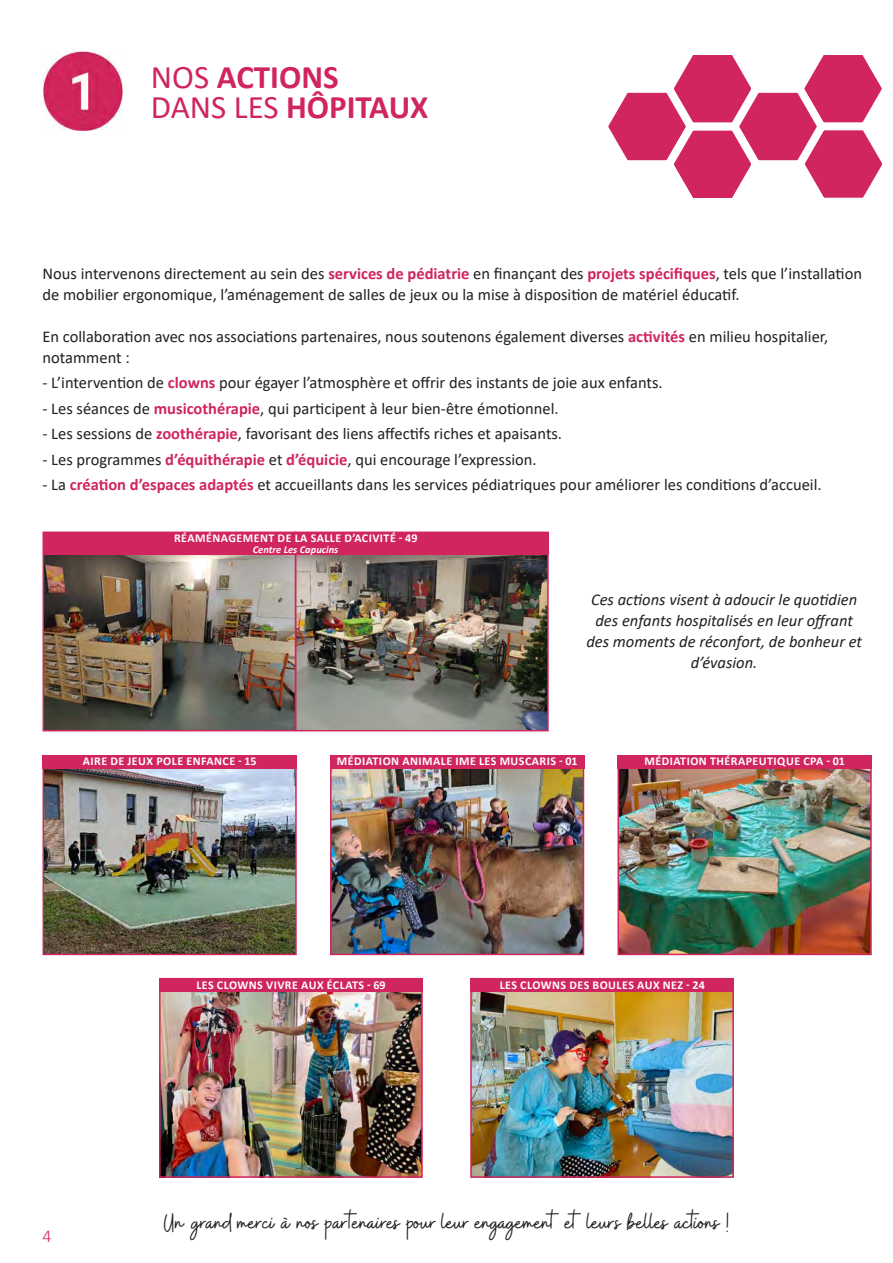
<style>
.page{position:relative;width:893px;height:1263px;background:#fff}
.page>*{position:absolute;margin:0;border:0;box-sizing:border-box;transform-origin:0 0}
.t1{font:700 33px/30px "Calibri";color:#d0255d}
.t2{font:27px "Buffalo";letter-spacing:-.05em;color:#231f20}
.t3{font:300 18px "Calibri";color:#d02b65}
.t4{font:16.5px/21px "Calibri";color:#231f20}
.t5{font:italic 16.5px/21px "Calibri";color:#231f20;text-align:center}
.t6{font:700 12px "Calibri";letter-spacing:.04em;color:#fff}
.t7{font:italic 700 10.5px "Calibri";color:#fff}
.s1{font-weight:400}
.s2{font-weight:700;color:#d0255d}
</style>
<div class="page">
<img style="left:162px;top:991px;width:258px;height:184px">
<div style="left:159px;top:978px;width:264px;height:200px;border:2px solid #d0255d"></div>
<div style="left:159px;top:978px;width:264px;height:13px;background:#d0255d"></div>
<img style="left:473px;top:991px;width:258px;height:184px">
<div style="left:470px;top:978px;width:264px;height:200px;border:2px solid #d0255d"></div>
<div style="left:470px;top:978px;width:264px;height:13px;background:#d0255d"></div>
<img style="left:46px;top:769px;width:248px;height:183px">
<div style="left:43px;top:755px;width:254px;height:200px;border:2px solid #d0255d"></div>
<div style="left:43px;top:755px;width:254px;height:14px;background:#d0255d"></div>
<img style="left:333px;top:769px;width:248px;height:183px">
<div style="left:330px;top:755px;width:254px;height:200px;border:2px solid #d0255d"></div>
<div style="left:330px;top:755px;width:254px;height:14px;background:#d0255d"></div>
<img style="left:620px;top:769px;width:249px;height:183px">
<div style="left:617px;top:755px;width:255px;height:200px;border:2px solid #d0255d"></div>
<div style="left:617px;top:755px;width:255px;height:14px;background:#d0255d"></div>
<img style="left:46px;top:555px;width:500px;height:173px">
<div style="left:43px;top:531px;width:253px;height:200px;border:2px solid #d0255d"></div>
<div style="left:295px;top:531px;width:254px;height:200px;border:2px solid #d0255d"></div>
<div style="left:43px;top:532px;width:506px;height:23px;background:#d0255d"></div>
<img style="left:43px;top:51px;width:80px;height:80px">
<svg style="left:608px;top:55px;width:274px;height:143px"></svg>
<h1 class="t1" style="left:151px;top:62px;width:279px"><span class="s1">NOS</span> ACTIONS<br><span class="s1">DANS LES</span> HÔPITAUX</h1>
<p class="t4" style="left:43px;top:262px;width:821px">Nous intervenons directement au sein des <span class="s2">services de pédiatrie</span> en finançant des <span class="s2">projets spécifiques</span>, tels que l’installation de mobilier ergonomique, l’aménagement de salles de jeux ou la mise à disposition de matériel éducatif.</p>
<p class="t4" style="left:43px;top:325px;width:787px">En collaboration avec nos associations partenaires, nous soutenons également diverses <span class="s2">activités</span> en milieu hospitalier, notamment :</p>
<p class="t4" style="left:43px;top:372px;width:622px">- L’intervention de <span class="s2">clowns</span> pour égayer l’atmosphère et offrir des instants de joie aux enfants.</p>
<p class="t4" style="left:43px;top:397px;width:518px">- Les séances de <span class="s2">musicothérapie</span>, qui participent à leur bien-être émotionnel.</p>
<p class="t4" style="left:43px;top:423px;width:521px">- Les sessions de <span class="s2">zoothérapie</span>, favorisant des liens affectifs riches et apaisants.</p>
<p class="t4" style="left:43px;top:448px;width:496px">- Les programmes <span class="s2">d’équithérapie</span> et <span class="s2">d’équicie</span>, qui encourage l’expression.</p>
<p class="t4" style="left:43px;top:474px;width:781px">- La <span class="s2">création d’espaces adaptés</span> et accueillants dans les services pédiatriques pour améliorer les conditions d’accueil.</p>
<p class="t6" style="left:174px;top:530px;width:245px">RÉAMÉNAGEMENT DE LA SALLE D’ACIVITÉ - 49</p>
<p class="t7" style="left:253px;top:542px;width:87px">Centre Les Capucins</p>
<p class="t5" style="left:586px;top:588px;width:277px">Ces actions visent à adoucir le quotidien des enfants hospitalisés en leur offrant des moments de réconfort, de bonheur et d’évasion.</p>
<p class="t6" style="left:83px;top:753px;width:175px">AIRE DE JEUX POLE ENFANCE - 15</p>
<p class="t6" style="left:337px;top:753px;width:242px">MÉDIATION ANIMALE IME LES MUSCARIS - 01</p>
<p class="t6" style="left:644px;top:753px;width:202px">MÉDIATION THÉRAPEUTIQUE CPA - 01</p>
<p class="t3" style="left:43px;top:1224px;width:11px">4</p>
<p class="t6" style="left:196px;top:976px;width:191px">LES CLOWNS VIVRE AUX ÉCLATS - 69</p>
<p class="t6" style="left:500px;top:976px;width:207px">LES CLOWNS DES BOULES AUX NEZ - 24</p>
<h2 class="t2" style="left:164px;top:1206px;width:566px">Un grand merci à nos partenaires pour leur engagement et leurs belles actions !</h2>
</div>
